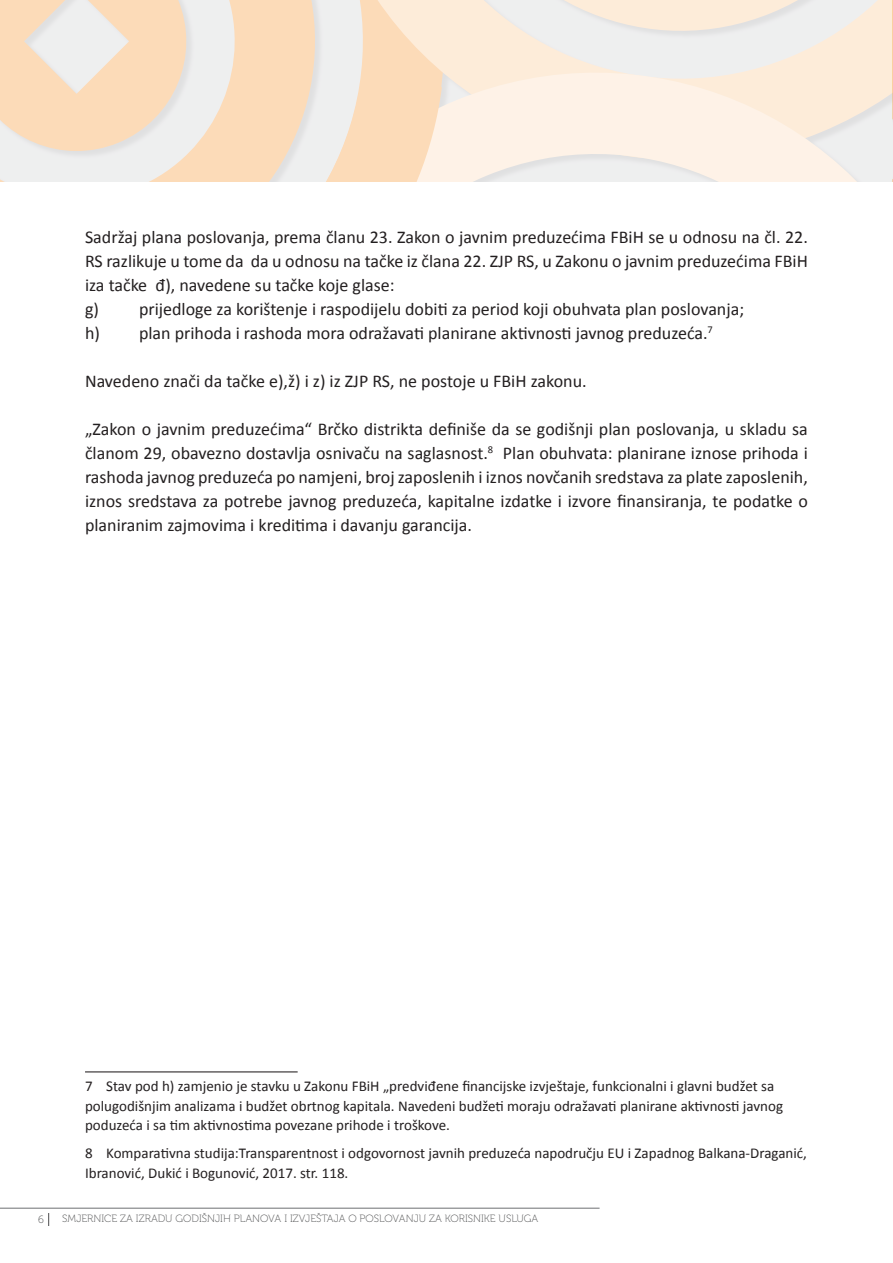
<style>
.page{position:relative;width:893px;height:1263px;background:#fff}
.page>*{position:absolute;margin:0;border:0;box-sizing:border-box;transform-origin:0 0}
.t1{font:18px/24px "Calibri";color:#231f20}
.t2{font:15px/19.5px "Calibri";color:#231f20}
.t3{font:10.5px "Museo 100";color:#4b4c4d}
</style>
<div class="page">
<svg style="left:0;top:0;width:893px;height:181px;background:#f7e8d8"></svg>
<hr style="left:0;top:1208px;width:600px;height:1px;background:#76787b">
<svg style="left:48px;top:1213px;width:1px;height:13px"></svg>
<hr style="left:85px;top:1071px;width:213px;height:1px;background:#231f20">
<p class="t1" style="left:85px;top:225px;width:724px">Sadržaj plana poslovanja, prema članu 23. Zakon o javnim preduzećima FBiH se u odnosu na čl. 22.<br>RS razlikuje u tome da da u odnosu na tačke iz člana 22. ZJP RS, u Zakonu o javnim preduzećima FBiH iza tačke đ), navedene su tačke koje glase:<br>g) prijedloge za korištenje i raspodijelu dobiti za period koji obuhvata plan poslovanja;<br>h) plan prihoda i rashoda mora odražavati planirane aktivnosti javnog preduzeća.<sup>7</sup></p>
<p class="t1" style="left:85px;top:369px;width:503px">Navedeno znači da tačke e),ž) i z) iz ZJP RS, ne postoje u FBiH zakonu.</p>
<p class="t1" style="left:85px;top:417px;width:724px;text-align:justify">„Zakon o javnim preduzećima“ Brčko distrikta definiše da se godišnji plan poslovanja, u skladu sa članom 29, obavezno dostavlja osnivaču na saglasnost.<sup>8</sup> Plan obuhvata: planirane iznose prihoda i rashoda javnog preduzeća po namjeni, broj zaposlenih i iznos novčanih sredstava za plate zaposlenih, iznos sredstava za potrebe javnog preduzeća, kapitalne izdatke i izvore finansiranja, te podatke o planiranim zajmovima i kreditima i davanju garancija.</p>
<p class="t2" style="left:85px;top:1077px;width:700px">7 Stav pod h) zamjenio je stavku u Zakonu FBiH „predviđene financijske izvještaje, funkcionalni i glavni budžet sa polugodišnjim analizama i budžet obrtnog kapitala. Navedeni budžeti moraju odražavati planirane aktivnosti javnog poduzeća i sa tim aktivnostima povezane prihode i troškove.</p>
<p class="t2" style="left:85px;top:1144px;width:723px">8 Komparativna studija:Transparentnost i odgovornost javnih preduzeća napodručju EU i Zapadnog Balkana-Draganić,<br>Ibranović, Dukić i Bogunović, 2017. str. 118.</p>
<p class="t3" style="left:38px;top:1213px;width:7px">6</p>
<p class="t3" style="left:62px;top:1213px;width:477px">SMJERNICE ZA IZRADU GODIŠNJIH PLANOVA I IZVJEŠTAJA O POSLOVANJU ZA KORISNIKE USLUGA</p>
</div>
